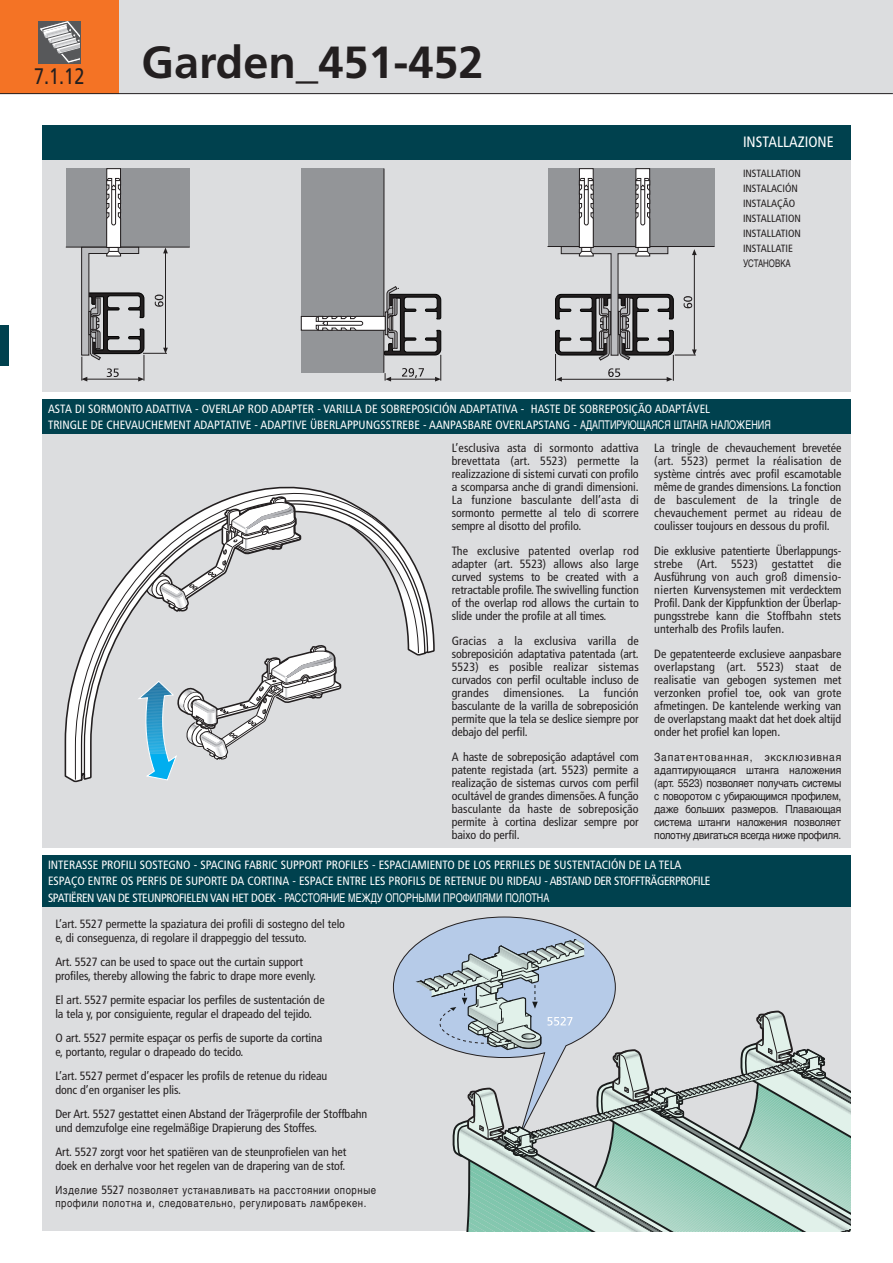
<style>
.page{position:relative;width:893px;height:1263px;background:#fff}
.page>*{position:absolute;margin:0;border:0;box-sizing:border-box;transform-origin:0 0}
.t1{font:700 45px "Frutiger";color:#231f20}
.t2{font:22.5px "Frutiger";color:#231f20;scale:.8 1}
.t3{font:condensed 15px "Frutiger";color:#fff}
.t4{font:condensed 12px/13px "Frutiger";letter-spacing:-.005em;color:#231f20;text-align:justify}
.t5{font:condensed 12px/16px "Frutiger";color:#fff}
.t6{font:11.25px/13px "Helvetica Cyr Upright";letter-spacing:.055em;color:#231f20;text-align:justify;scale:.9 1}
.t7{font:11.25px/13.5px "Helvetica Cyr Upright";letter-spacing:.055em;color:#231f20;scale:.85 1}
.t8{font:condensed 10.5px/15px "Frutiger";color:#231f20}
.t9{font:10.5px "Helvetica Cyr Upright";color:#231f20;scale:.75 1}
.s1{font-family:"Helvetica Cyr Upright";font-stretch:normal}
.s2{font-family:"Frutiger";font-stretch:condensed;font-size:12px}
</style>
<div class="page">
<div style="left:42px;top:160px;width:808px;height:232px;background:#dcdddf"></div>
<div style="left:547px;top:169px;width:167px;height:78px;background:#939598"></div>
<hr style="left:547px;top:246px;width:167px;height:1px;background:#231f20">
<div style="left:636px;top:168px;width:14px;height:80px;background:#fff;border:1px solid #231f20"></div>
<div style="left:579px;top:168px;width:14px;height:80px;background:#fff;border:1px solid #231f20"></div>
<svg style="left:555px;top:178px;width:142px;height:204px"></svg>
<div style="left:66px;top:169px;width:124px;height:78px;background:#939598"></div>
<hr style="left:66px;top:247px;width:124px;height:1px;background:#231f20">
<div style="left:107px;top:168px;width:14px;height:80px;background:#fff;border:1px solid #231f20"></div>
<svg style="left:81px;top:178px;width:87px;height:204px"></svg>
<div style="left:301px;top:169px;width:83px;height:204px;background:#939598"></div>
<hr style="left:383px;top:169px;width:1px;height:204px;background:#231f20">
<div style="left:301px;top:316px;width:84px;height:14px;background:#fff;border:1px solid #231f20"></div>
<svg style="left:316px;top:286px;width:125px;height:96px"></svg>
<div style="left:42px;top:126px;width:808px;height:34px;background:#00414e"></div>
<div style="left:0;top:0;width:892px;height:94px;background:#dcdddf"></div>
<div style="left:0;top:0;width:119px;height:94px;background:#f47325"></div>
<div style="left:38px;top:21px;width:43px;height:43px;background:#57585a"></div>
<svg style="left:40px;top:21px;width:40px;height:42px"></svg>
<div style="left:0;top:325px;width:8px;height:40px;background:#00414e"></div>
<hr style="left:0;top:93px;width:892px;height:1px;background:#231f20">
<div style="left:42px;top:433px;width:808px;height:415px;background:#dcdddf"></div>
<svg style="left:64px;top:483px;width:371px;height:301px;background:#d7d8da"></svg>
<svg style="left:75px;top:492px;width:324px;height:288px"></svg>
<svg style="left:80px;top:495px;width:349px;height:286px;background:#d2d4d7"></svg>
<div style="left:42px;top:399px;width:808px;height:34px;background:#00414e"></div>
<div style="left:42px;top:892px;width:808px;height:339px;background:#dcdddf"></div>
<svg style="left:431px;top:916px;width:147px;height:18px;fill:#b6cbe8"></svg>
<svg style="left:392px;top:934px;width:459px;height:298px"></svg>
<div style="left:42px;top:855px;width:808px;height:51px;background:#00414e"></div>
<h2 class="t2" style="left:34px;top:67px;width:64px">7.1.12</h2>
<h1 class="t1" style="left:142px;top:44px;width:343px">Garden_451-452</h1>
<p class="t3" style="left:743px;top:136px;width:92px">INSTALLAZIONE</p>
<p class="t8" style="left:743px;top:166px;width:59px">INSTALLATION<br>INSTALACIÓN<br>INSTALAÇÃO<br>INSTALLATION<br>INSTALLATION<br>INSTALLATIE</p>
<p class="t9" style="left:743px;top:259px;width:65px">УСТАНОВКА</p>
<p class="t5" style="left:48px;top:402px;width:724px">ASTA DI SORMONTO ADATTIVA - OVERLAP ROD ADAPTER - VARILLA DE SOBREPOSICIÓN ADAPTATIVA - HASTE DE SOBREPOSIÇÃO ADAPTÁVEL<br>TRINGLE DE CHEVAUCHEMENT ADAPTATIVE - ADAPTIVE ÜBERLAPPUNGSSTREBE - AANPASBARE OVERLAPSTANG - <span class="s1">АДАПТИРУЮЩАЯСЯ ШТАНГА НАЛОЖЕНИЯ</span></p>
<p class="t4" style="left:452px;top:442px;width:189px">L’esclusiva asta di sormonto adattiva brevettata (art. 5523) permette la realizzazione di sistemi curvati con profilo a scomparsa anche di grandi dimensioni.<br>La funzione basculante dell’asta di sormonto permette al telo di scorrere sempre al disotto del profilo.</p>
<p class="t4" style="left:452px;top:545px;width:189px">The exclusive patented overlap rod adapter (art. 5523) allows also large curved systems to be created with a retractable profile. The swivelling function of the overlap rod allows the curtain to slide under the profile at all times.</p>
<p class="t4" style="left:452px;top:635px;width:189px">Gracias a la exclusiva varilla de sobreposición adaptativa patentada (art.<br>5523) es posible realizar sistemas curvados con perfil ocultable incluso de grandes dimensiones. La función basculante de la varilla de sobreposición permite que la tela se deslice siempre por debajo del perfil.</p>
<p class="t4" style="left:452px;top:751px;width:189px">A haste de sobreposição adaptável com patente registada (art. 5523) permite a realização de sistemas curvos com perfil ocultável de grandes dimensões. A função basculante da haste de sobreposição permite à cortina deslizar sempre por baixo do perfil.</p>
<p class="t4" style="left:654px;top:442px;width:189px">La tringle de chevauchement brevetée (art. 5523) permet la réalisation de système cintrés avec profil escamotable même de grandes dimensions. La fonction de basculement de la tringle de chevauchement permet au rideau de coulisser toujours en dessous du profil.</p>
<p class="t4" style="left:654px;top:545px;width:189px">Die exklusive patentierte Überlappungs&shy;strebe (Art. 5523) gestattet die Ausführung von auch groß dimensio&shy;nierten Kurvensystemen mit verdecktem Profil. Dank der Kippfunktion der Überlap&shy;pungsstrebe kann die Stoffbahn stets unterhalb des Profils laufen.</p>
<p class="t4" style="left:654px;top:648px;width:189px">De gepatenteerde exclusieve aanpasbare overlapstang (art. 5523) staat de realisatie van gebogen systemen met verzonken profiel toe, ook van grote afmetingen. De kantelende werking van de overlapstang maakt dat het doek altijd onder het profiel kan lopen.</p>
<p class="t6" style="left:654px;top:752px;width:209px">Запатентованная, эксклюзивная адаптирующаяся штанга наложения (арт. 5523) позволяет получать системы с поворотом с убирающимся профилем, даже больших размеров. Плавающая система штанги наложения позволяет полотну двигаться всегда ниже профиля.</p>
<p class="t5" style="left:48px;top:858px;width:664px">INTERASSE PROFILI SOSTEGNO - SPACING FABRIC SUPPORT PROFILES - ESPACIAMIENTO DE LOS PERFILES DE SUSTENTACIÓN DE LA TELA<br>ESPAÇO ENTRE OS PERFIS DE SUPORTE DA CORTINA - ESPACE ENTRE LES PROFILS DE RETENUE DU RIDEAU - ABSTAND DER STOFFTRÄGERPROFILE<br>SPATIËREN VAN DE STEUNPROFIELEN VAN HET DOEK - <span class="s1">РАССТОЯНИЕ МЕЖДУ ОПОРНЫМИ ПРОФИЛЯМИ ПОЛОТНА</span></p>
<p class="t4" style="left:55px;top:917px;width:291px;line-height:14.4px">L’art. 5527 permette la spaziatura dei profili di sostegno del telo e, di conseguenza, di regolare il drappeggio del tessuto.</p>
<p class="t4" style="left:55px;top:955px;width:262px;line-height:14.4px">Art. 5527 can be used to space out the curtain support profiles, thereby allowing the fabric to drape more evenly.</p>
<p class="t4" style="left:55px;top:993px;width:271px;line-height:14.4px">El art. 5527 permite espaciar los perfiles de sustentación de la tela y, por consiguiente, regular el drapeado del tejido.</p>
<p class="t4" style="left:55px;top:1031px;width:269px;line-height:14.4px">O art. 5527 permite espaçar os perfis de suporte da cortina e, portanto, regular o drapeado do tecido.</p>
<p class="t4" style="left:55px;top:1069px;width:273px;line-height:14.4px">L’art. 5527 permet d’espacer les profils de retenue du rideau donc d’en organiser les plis.</p>
<p class="t4" style="left:55px;top:1107px;width:313px;line-height:14.4px">Der Art. 5527 gestattet einen Abstand der Trägerprofile der Stoffbahn und demzufolge eine regelmäßige Drapierung des Stoffes.</p>
<p class="t4" style="left:55px;top:1145px;width:292px;line-height:14.4px">Art. 5527 zorgt voor het spatiëren van de steunprofielen van het doek en derhalve voor het regelen van de drapering van de stof.</p>
<p class="t7" style="left:55px;top:1184px;width:379px">Изделие <span class="s2">5527</span> позволяет устанавливать на расстоянии опорные профили полотна и, следовательно, регулировать ламбрекен.</p>
</div>
